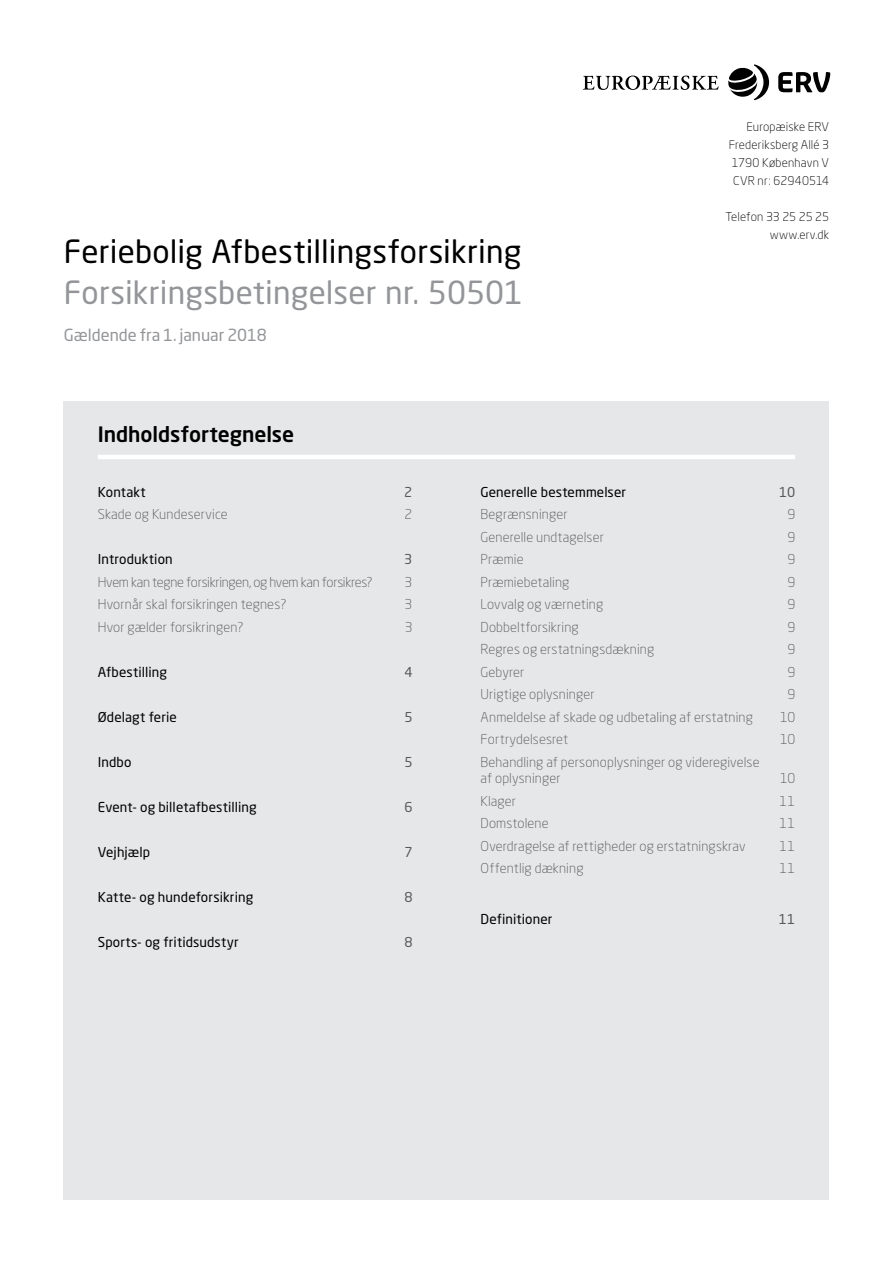
<style>
.page{position:relative;width:893px;height:1263px;background:#fff}
.page>*{position:absolute;margin:0;border:0;box-sizing:border-box;transform-origin:0 0}
.t1{font:31.5px "Neo Sans W1 G";letter-spacing:.005em;color:#000}
.t2{font:31.5px "Neo Sans W1 G";letter-spacing:.005em;color:#939598}
.t3{font:500 21px "Neo Sans Pro";letter-spacing:-.005em;color:#000}
.t4{font:16.5px "Neo Sans W1 G";color:#939598}
.t5{font:300 13.5px/16.5px "Neo Sans W1 G";letter-spacing:.01em;color:#58595b}
.t6{font:13.5px "Neo Sans W1 G";letter-spacing:.01em;color:#000}
.t7{font:300 13.5px "Neo Sans W1 G";letter-spacing:-.02em;color:#58595b}
.t8{font:13.5px "Neo Sans W1 G";color:#58595b}
.t9{font:300 12px/18px "Neo Sans W1 G";letter-spacing:.015em;color:#000;text-align:right}
</style>
<div class="page">
<svg style="left:583px;top:76px;width:136px;height:14px"></svg>
<svg style="left:778px;top:72px;width:52px;height:20px"></svg>
<svg style="left:728px;top:64px;width:41px;height:36px"></svg>
<div style="left:64px;top:401px;width:765px;height:798px;background:#e6e7e8"></div>
<hr style="left:98px;top:455px;width:697px;height:4px;background:#fff">
<h1 class="t1" style="left:64px;top:232px;width:459px">Feriebolig Afbestillingsforsikring</h1>
<h1 class="t2" style="left:64px;top:273px;width:461px">Forsikringsbetingelser nr. 50501</h1>
<p class="t4" style="left:64px;top:325px;width:204px">Gældende fra 1. januar 2018</p>
<h2 class="t3" style="left:98px;top:421px;width:198px">Indholdsfortegnelse</h2>
<p class="t9" style="left:729px;top:117px;width:102px">Europæiske ERV<br>Frederiksberg Allé 3<br>1790 København V<br>CVR nr : 62940514</p>
<p class="t9" style="left:725px;top:207px;width:105px">Telefon 33 25 25 25 www.erv.dk</p>
<p class="t6" style="left:98px;top:483px;width:50px">Kontakt</p>
<p class="t8" style="left:404px;top:483px;width:10px">2</p>
<p class="t5" style="left:98px;top:506px;width:131px">Skade og Kundeservice</p>
<p class="t5" style="left:405px;top:506px;width:9px">2</p>
<p class="t6" style="left:98px;top:551px;width:76px">Introduktion</p>
<p class="t8" style="left:404px;top:551px;width:10px">3</p>
<p class="t7" style="left:98px;top:573px;width:276px">Hvem kan tegne forsikringen, og hvem kan forsikres?</p>
<p class="t5" style="left:405px;top:573px;width:9px">3</p>
<p class="t5" style="left:98px;top:596px;width:190px">Hvornår skal forsikringen tegnes?</p>
<p class="t5" style="left:405px;top:596px;width:9px">3</p>
<p class="t5" style="left:98px;top:618px;width:147px">Hvor gælder forsikringen?</p>
<p class="t5" style="left:405px;top:618px;width:9px">3</p>
<p class="t6" style="left:98px;top:663px;width:71px">Afbestilling</p>
<p class="t8" style="left:404px;top:663px;width:10px">4</p>
<p class="t6" style="left:98px;top:708px;width:81px">Ødelagt ferie</p>
<p class="t8" style="left:404px;top:708px;width:10px">5</p>
<p class="t6" style="left:98px;top:753px;width:35px">Indbo</p>
<p class="t8" style="left:404px;top:753px;width:10px">5</p>
<p class="t6" style="left:98px;top:798px;width:160px">Event- og billetafbestilling</p>
<p class="t8" style="left:404px;top:798px;width:10px">6</p>
<p class="t6" style="left:98px;top:843px;width:54px">Vejhjælp</p>
<p class="t8" style="left:404px;top:843px;width:10px">7</p>
<p class="t6" style="left:98px;top:888px;width:157px">Katte- og hundeforsikring</p>
<p class="t8" style="left:404px;top:888px;width:10px">8</p>
<p class="t6" style="left:98px;top:933px;width:142px">Sports- og fritidsudstyr</p>
<p class="t8" style="left:404px;top:933px;width:10px">8</p>
<p class="t6" style="left:480px;top:483px;width:147px">Generelle bestemmelser</p>
<p class="t8" style="left:779px;top:483px;width:18px">10</p>
<p class="t5" style="left:480px;top:506px;width:89px">Begrænsninger</p>
<p class="t5" style="left:787px;top:506px;width:9px">9</p>
<p class="t5" style="left:480px;top:528px;width:125px">Generelle undtagelser</p>
<p class="t5" style="left:787px;top:528px;width:9px">9</p>
<p class="t5" style="left:480px;top:551px;width:45px">Præmie</p>
<p class="t5" style="left:787px;top:551px;width:9px">9</p>
<p class="t5" style="left:480px;top:573px;width:90px">Præmiebetaling</p>
<p class="t5" style="left:787px;top:573px;width:9px">9</p>
<p class="t5" style="left:480px;top:596px;width:124px">Lovvalg og værneting</p>
<p class="t5" style="left:787px;top:596px;width:9px">9</p>
<p class="t5" style="left:480px;top:618px;width:100px">Dobbeltforsikring</p>
<p class="t5" style="left:787px;top:618px;width:9px">9</p>
<p class="t5" style="left:480px;top:641px;width:175px">Regres og erstatningsdækning</p>
<p class="t5" style="left:787px;top:641px;width:9px">9</p>
<p class="t5" style="left:480px;top:663px;width:45px">Gebyrer</p>
<p class="t5" style="left:787px;top:663px;width:9px">9</p>
<p class="t5" style="left:480px;top:686px;width:116px">Urigtige oplysninger</p>
<p class="t5" style="left:787px;top:686px;width:9px">9</p>
<p class="t5" style="left:481px;top:708px;width:274px">Anmeldelse af skade og udbetaling af erstatning</p>
<p class="t5" style="left:780px;top:708px;width:17px">10</p>
<p class="t5" style="left:481px;top:731px;width:89px">Fortrydelsesret</p>
<p class="t5" style="left:780px;top:731px;width:17px">10</p>
<p class="t5" style="left:481px;top:753px;width:280px">Behandling af personoplysninger og videregivelse af oplysninger</p>
<p class="t5" style="left:780px;top:770px;width:17px">10</p>
<p class="t5" style="left:480px;top:792px;width:37px">Klager</p>
<p class="t5" style="left:780px;top:792px;width:17px">11</p>
<p class="t5" style="left:480px;top:815px;width:70px">Domstolene</p>
<p class="t5" style="left:780px;top:815px;width:17px">11</p>
<p class="t5" style="left:480px;top:837px;width:267px">Overdragelse af rettigheder og erstatningskrav</p>
<p class="t5" style="left:780px;top:837px;width:17px">11</p>
<p class="t5" style="left:481px;top:860px;width:104px">Offentlig dækning</p>
<p class="t5" style="left:780px;top:860px;width:17px">11</p>
<p class="t6" style="left:481px;top:911px;width:74px">Definitioner</p>
<p class="t8" style="left:779px;top:911px;width:18px">11</p>
</div>
